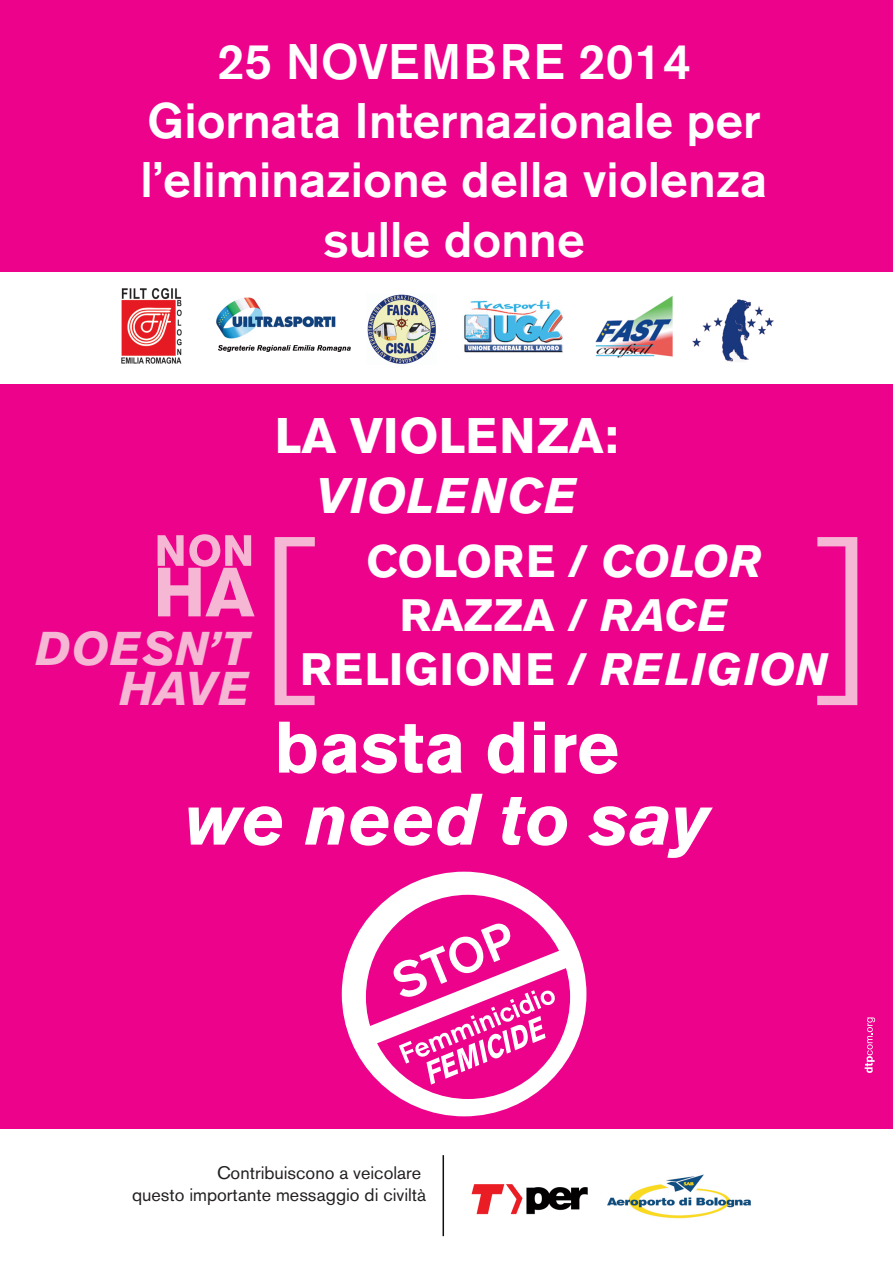
<style>
.page{position:relative;width:893px;height:1263px;background:#fff}
.page>*{position:absolute;margin:0;border:0;box-sizing:border-box;transform-origin:0 0}
.t1{font:italic 700 72px "Akzidenz Grotesk BE";color:#fff}
.t2{font:700 72px "Akzidenz Grotesk BE";color:#fff}
.t3{font:500 49.5px/59.4px "Akzidenz Grotesk BE";color:#fff;text-align:center}
.t4{font:700 49.5px "Akzidenz Grotesk BE";color:#fff}
.t5{font:italic 700 49.5px "Akzidenz Grotesk BE";letter-spacing:.02em;color:#fff}
.t6{font:italic 700 46.95px/39.6px "Akzidenz Grotesk BE";letter-spacing:.02em;color:#f6b7d4;text-align:right}
.t7{font:700 45px/54px "Akzidenz Grotesk BE";letter-spacing:.02em;color:#fff;text-align:center}
.t8{font:18px/21.6px "Akzidenz Grotesk BE";color:#231f20;text-align:right}
.s1{font-style:italic}
</style>
<div class="page">
<div style="left:0;top:0;width:893px;height:272px;background:#ed028c"></div>
<div style="left:0;top:384px;width:893px;height:744px;background:#ed028c"></div>
<div style="left:342px;top:872px;width:244px;height:244px;background:#fff;border-radius:50%"></div>
<div style="left:366px;top:895px;width:204px;height:204px;background:#ed028c;border-radius:50%"></div>
<svg style="left:158px;top:534px;width:97px;height:82px"></svg>
<svg style="left:275px;top:537px;width:40px;height:168px"></svg>
<svg style="left:817px;top:537px;width:40px;height:168px"></svg>
<svg style="left:356px;top:923px;width:222px;height:161px"></svg>
<img style="left:121px;top:288px;width:653px;height:76px">
<svg style="left:865px;top:1017px;width:10px;height:56px"></svg>
<hr style="left:442px;top:1155px;width:2px;height:81px;background:#0f1011">
<img style="left:471px;top:1174px;width:281px;height:45px">
<p class="t3" style="left:141px;top:31px;width:628px">25 NOVEMBRE 2014<br>Giornata Internazionale per l’eliminazione della violenza sulle donne</p>
<p class="t6" style="left:36px;top:629px;width:216px">DOESN’T<br>HAVE</p>
<p class="t4" style="left:275px;top:407px;width:345px">LA VIOLENZA:</p>
<p class="t5" style="left:315px;top:466px;width:264px">VIOLENCE</p>
<p class="t7" style="left:300px;top:535px;width:529px">COLORE / <span class="s1">COLOR<br></span>RAZZA / <span class="s1">RACE<br></span>RELIGIONE / <span class="s1">RELIGION</span></p>
<h1 class="t2" style="left:274px;top:706px;width:346px">basta dire</h1>
<h1 class="t1" style="left:185px;top:776px;width:525px">we need to say</h1>
<p class="t8" style="left:132px;top:1162px;width:295px">Contribuiscono a veicolare<br>questo importante messaggio di civiltà</p>
</div>
